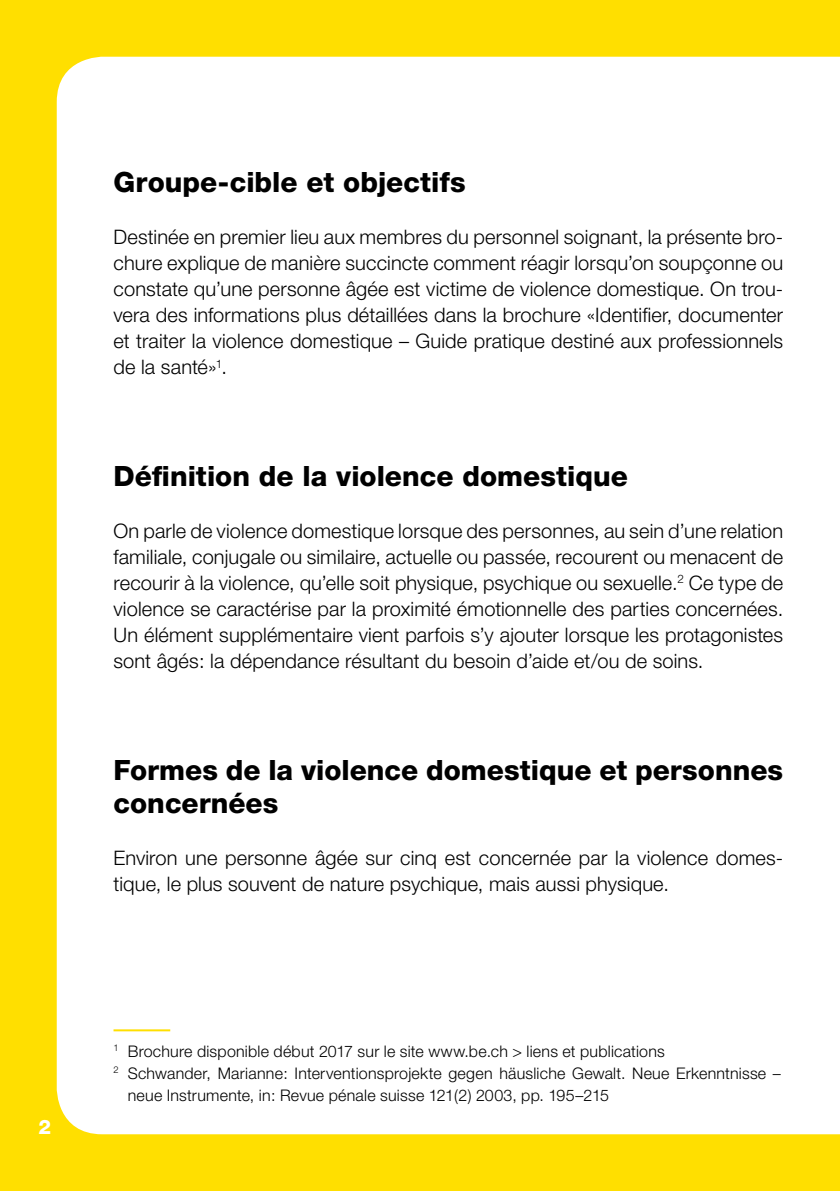
<style>
.page{position:relative;width:840px;height:1191px;background:#fff}
.page>*{position:absolute;margin:0;border:0;box-sizing:border-box;transform-origin:0 0}
.t1{font:800 28px/33.6px "Helvetica Neue CE";color:#000}
.t2{font:300 20px/26px "Helvetica Neue CE";letter-spacing:.005em;color:#000;text-align:justify}
.t3{font:800 20px "Helvetica Neue CE";color:#fff}
.t4{font:300 16px "Helvetica Neue CE";letter-spacing:.015em;color:#000}
</style>
<div class="page">
<div style="left:0;top:0;width:839px;height:1191px;background:#ffdf00"></div>
<div style="left:57px;top:57px;width:782px;height:1077px;background:#fff"></div>
<hr style="left:113px;top:1029px;width:57px;height:2px;background:#ffdf00">
<p class="t3" style="left:38px;top:1114px;width:14px">2</p>
<h1 class="t1" style="left:113px;top:165px;width:353px">Groupe-cible et objectifs</h1>
<p class="t2" style="left:113px;top:224px;width:670px">Destinée en premier lieu aux membres du personnel soignant, la présente bro&shy;chure explique de manière succincte comment réagir lorsqu’on soupçonne ou constate qu’une personne âgée est victime de violence domestique. On trou&shy;vera des informations plus détaillées dans la brochure «Identifier, documenter et traiter la violence domestique – Guide pratique destiné aux professionnels de la santé»<sup>1</sup>.</p>
<h1 class="t1" style="left:113px;top:459px;width:515px">Définition de la violence domestique</h1>
<p class="t2" style="left:113px;top:518px;width:670px">On parle de violence domestique lorsque des personnes, au sein d’une relation familiale, conjugale ou similaire, actuelle ou passée, recourent ou menacent de recourir à la violence, qu’elle soit physique, psychique ou sexuelle.<sup>2</sup> Ce type de violence se caractérise par la proximité émotionnelle des parties concernées.<br>Un élément supplémentaire vient parfois s’y ajouter lorsque les protagonistes sont âgés: la dépendance résultant du besoin d’aide et/ou de soins.</p>
<h1 class="t1" style="left:113px;top:753px;width:670px">Formes de la violence domestique et personnes concernées</h1>
<p class="t2" style="left:113px;top:845px;width:670px">Environ une personne âgée sur cinq est concernée par la violence domes&shy;tique, le plus souvent de nature psychique, mais aussi physique.</p>
<p class="t4" style="left:113px;top:1041px;width:552px"><sup>1</sup> Brochure disponible début 2017 sur le site www.be.ch &gt; liens et publications</p>
<p class="t4" style="left:113px;top:1063px;width:668px"><sup>2</sup> Schwander, Marianne: Interventionsprojekte gegen häusliche Gewalt. Neue Erkenntnisse –</p>
<p class="t4" style="left:128px;top:1085px;width:482px">neue Instrumente, in: Revue pénale suisse 121(2) 2003, pp. 195–215</p>
</div>
